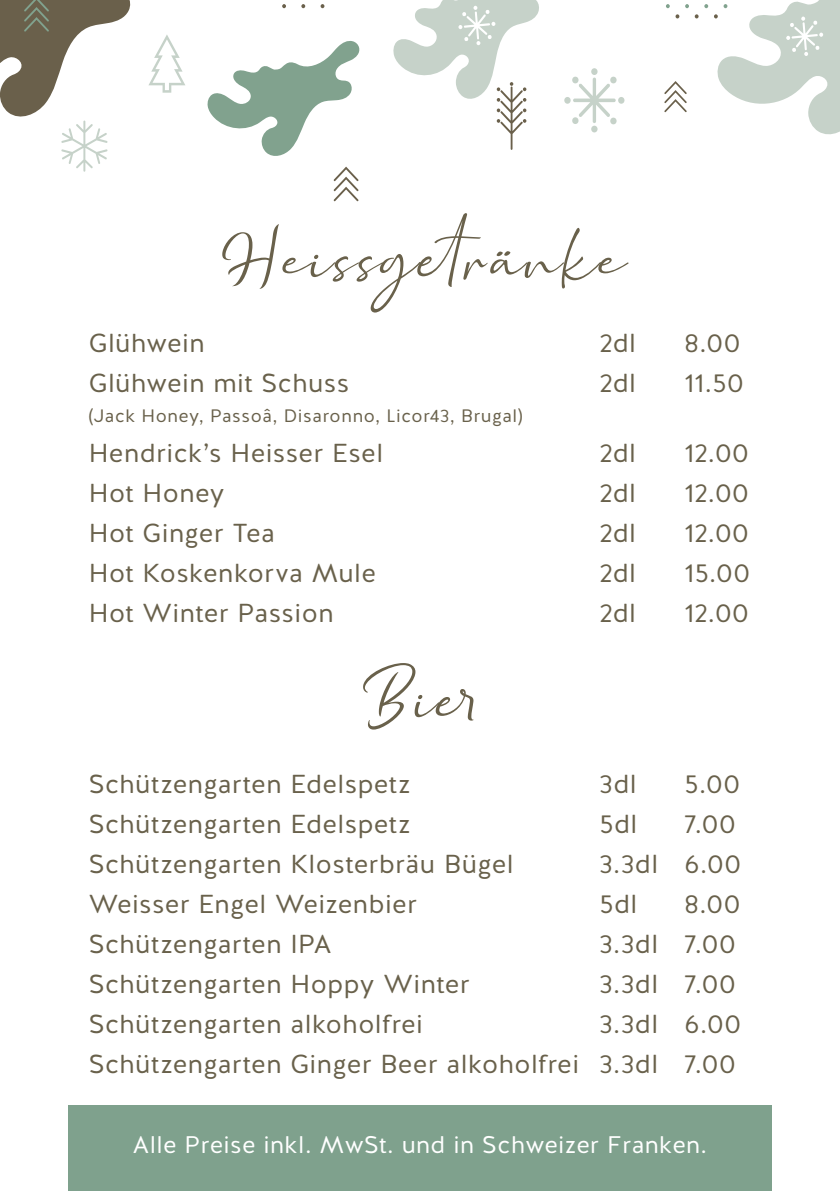
<style>
.page{position:relative;width:840px;height:1191px;background:#fff}
.page>*{position:absolute;margin:0;border:0;box-sizing:border-box;transform-origin:0 0}
.Titel_Script{font:72px "Marthin Slant";letter-spacing:.02em;color:#69614b}
.Text{font:26px "Halis R";letter-spacing:.02em;color:#69614b}
.t1{font:24px "Halis R";letter-spacing:.02em;color:#fff}
.Text_klein{font:18px "Halis R";letter-spacing:.03em;color:#69614b}
</style>
<div class="page">
<div style="left:68px;top:1106px;width:703px;height:85px;background:#7fa18d"></div>
<svg style="left:207px;top:41px;width:153px;height:115px"></svg>
<svg style="left:664px;top:81px;width:22px;height:31px"></svg>
<svg style="left:333px;top:167px;width:25px;height:34px"></svg>
<svg style="left:564px;top:68px;width:60px;height:64px"></svg>
<svg style="left:393px;top:0;width:146px;height:150px"></svg>
<svg style="left:149px;top:35px;width:36px;height:58px"></svg>
<svg style="left:685px;top:4px;width:3px;height:4px"></svg>
<svg style="left:666px;top:4px;width:3px;height:4px"></svg>
<svg style="left:675px;top:14px;width:4px;height:4px"></svg>
<svg style="left:694px;top:14px;width:4px;height:4px"></svg>
<svg style="left:714px;top:0;width:125px;height:135px"></svg>
<svg style="left:282px;top:4px;width:4px;height:4px"></svg>
<svg style="left:301px;top:4px;width:4px;height:4px"></svg>
<svg style="left:320px;top:4px;width:4px;height:4px"></svg>
<svg style="left:0;top:0;width:131px;height:172px"></svg>
<p class="Titel_Script" style="left:215px;top:205px;width:411px">Heissgetränke</p>
<p class="Text" style="left:89px;top:326px;width:117px">Glühwein</p>
<p class="Text" style="left:599px;top:326px;width:38px">2dl</p>
<p class="Text" style="left:684px;top:326px;width:57px">8.00</p>
<p class="Text" style="left:89px;top:366px;width:262px">Glühwein mit Schuss</p>
<p class="Text" style="left:599px;top:366px;width:38px">2dl</p>
<p class="Text" style="left:684px;top:366px;width:61px">11.50</p>
<p class="Text_klein" style="left:89px;top:404px;width:435px">(Jack Honey, Passoâ, Disaronno, Licor43, Brugal)</p>
<p class="Text" style="left:89px;top:436px;width:296px">Hendrick’s Heisser Esel</p>
<p class="Text" style="left:599px;top:436px;width:38px">2dl</p>
<p class="Text" style="left:684px;top:436px;width:66px">12.00</p>
<p class="Text" style="left:89px;top:476px;width:137px">Hot Honey</p>
<p class="Text" style="left:599px;top:476px;width:38px">2dl</p>
<p class="Text" style="left:684px;top:476px;width:66px">12.00</p>
<p class="Text" style="left:89px;top:516px;width:188px">Hot Ginger Tea</p>
<p class="Text" style="left:599px;top:516px;width:38px">2dl</p>
<p class="Text" style="left:684px;top:516px;width:66px">12.00</p>
<p class="Text" style="left:89px;top:556px;width:288px">Hot Koskenkorva Mule</p>
<p class="Text" style="left:599px;top:556px;width:38px">2dl</p>
<p class="Text" style="left:684px;top:556px;width:67px">15.00</p>
<p class="Text" style="left:89px;top:596px;width:246px">Hot Winter Passion</p>
<p class="Text" style="left:599px;top:596px;width:38px">2dl</p>
<p class="Text" style="left:684px;top:596px;width:66px">12.00</p>
<p class="Titel_Script" style="left:357px;top:645px;width:128px">Bier</p>
<p class="Text" style="left:89px;top:767px;width:323px">Schützengarten Edelspetz</p>
<p class="Text" style="left:599px;top:767px;width:39px">3dl</p>
<p class="Text" style="left:684px;top:767px;width:57px">5.00</p>
<p class="Text" style="left:89px;top:807px;width:323px">Schützengarten Edelspetz</p>
<p class="Text" style="left:599px;top:807px;width:39px">5dl</p>
<p class="Text" style="left:684px;top:807px;width:53px">7.00</p>
<p class="Text" style="left:89px;top:847px;width:426px">Schützengarten Klosterbräu Bügel</p>
<p class="Text" style="left:599px;top:847px;width:143px">3.3dl 6.00</p>
<p class="Text" style="left:89px;top:887px;width:329px">Weisser Engel Weizenbier</p>
<p class="Text" style="left:599px;top:887px;width:39px">5dl</p>
<p class="Text" style="left:684px;top:887px;width:57px">8.00</p>
<p class="Text" style="left:89px;top:927px;width:244px">Schützengarten IPA</p>
<p class="Text" style="left:599px;top:927px;width:138px">3.3dl 7.00</p>
<p class="Text" style="left:89px;top:967px;width:382px">Schützengarten Hoppy Winter</p>
<p class="Text" style="left:599px;top:967px;width:138px">3.3dl 7.00</p>
<p class="Text" style="left:89px;top:1007px;width:336px">Schützengarten alkoholfrei</p>
<p class="Text" style="left:599px;top:1007px;width:143px">3.3dl 6.00</p>
<p class="Text" style="left:89px;top:1047px;width:648px">Schützengarten Ginger Beer alkoholfrei 3.3dl 7.00</p>
<p class="t1" style="left:133px;top:1129px;width:575px">Alle Preise inkl. MwSt. und in Schweizer Franken.</p>
</div>
